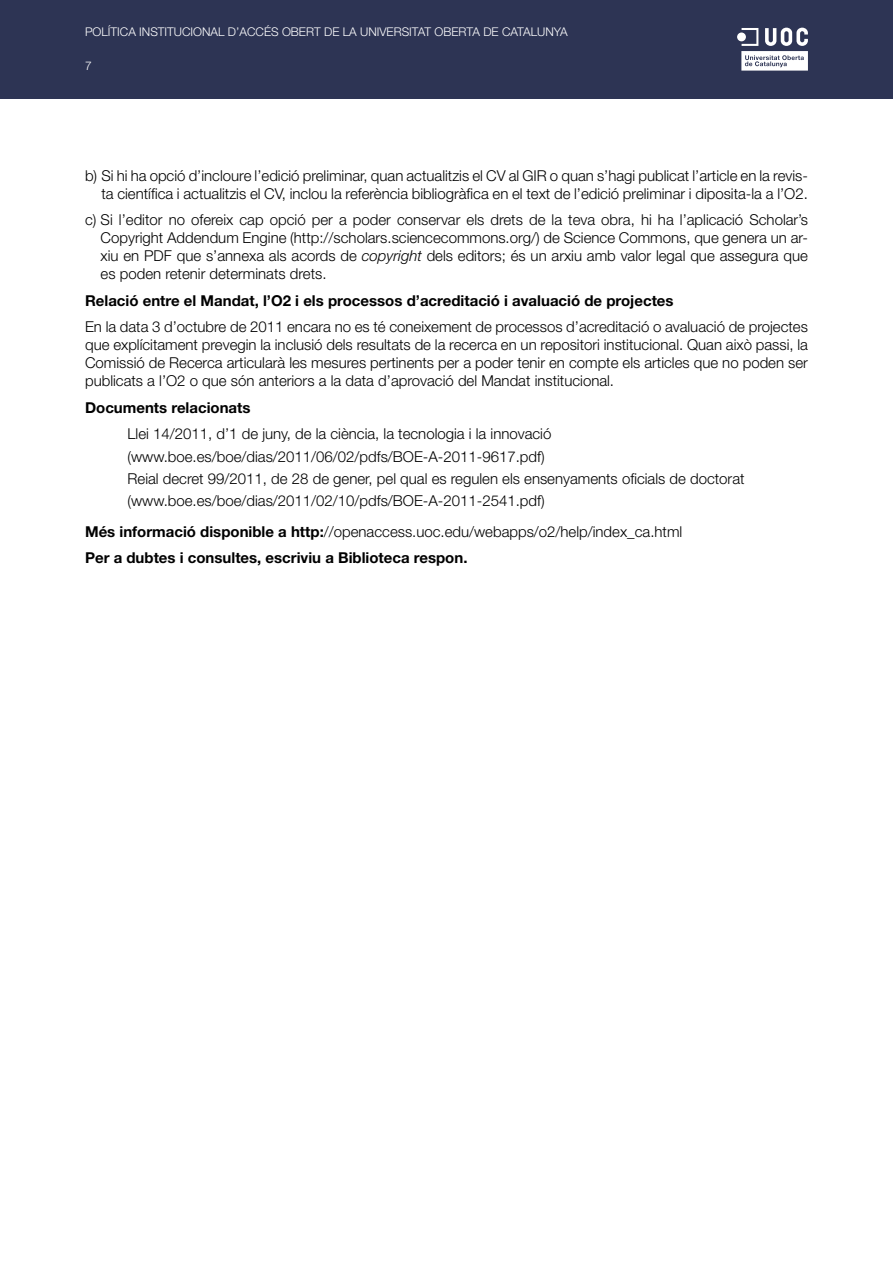
<style>
.page{position:relative;width:893px;height:1263px;background:#fff}
.page>*{position:absolute;margin:0;border:0;box-sizing:border-box;transform-origin:0 0}
.t1{font:300 15px/18px "Helvetica Neue LT Std";color:#000}
.t2{font:700 15px "Helvetica Neue LT Std";color:#000}
.t3{font:300 12px "Helvetica Neue LT Std";color:#fff}
.s1{font-style:italic}
.s2{font-weight:700}
</style>
<div class="page">
<div style="left:0;top:0;width:893px;height:99px;background:#2d3454"></div>
<div style="left:737px;top:33px;width:9px;height:8px;background:#fff;border-radius:50%"></div>
<svg style="left:741px;top:28px;width:67px;height:43px"></svg>
<p class="t3" style="left:85px;top:25px;width:484px">Política institucional d’accés obert de la Universitat Oberta de Catalunya</p>
<p class="t3" style="left:85px;top:58px;width:8px">7</p>
<p class="t1" style="left:85px;top:166px;width:724px;text-align:right">b) Si hi ha opció d’incloure l’edició preliminar, quan actualitzis el CV al GIR o quan s’hagi publicat l’article en la revis&shy;ta científica i actualitzis el CV, inclou la referència bibliogràfica en el text de l’edició preliminar i diposita-la a l’O2.</p>
<p class="t1" style="left:101px;top:211px;width:709px;text-align:justify;text-indent:-16px">c) Si l’editor no ofereix cap opció per a poder conservar els drets de la teva obra, hi ha l’aplicació Scholar’s Copyright Addendum Engine (http://scholars.sciencecommons.org/) de Science Commons, que genera un ar&shy;xiu en PDF que s’annexa als acords de <span class="s1">copyright</span> dels editors; és un arxiu amb valor legal que assegura que es poden retenir determinats drets.</p>
<p class="t2" style="left:85px;top:291px;width:590px">Relació entre el Mandat, l’O2 i els processos d’acreditació i avaluació de projectes</p>
<p class="t1" style="left:85px;top:318px;width:724px;text-align:justify">En la data 3 d’octubre de 2011 encara no es té coneixement de processos d’acreditació o avaluació de projectes que explícitament prevegin la inclusió dels resultats de la recerca en un repositori institucional. Quan això passi, la Comissió de Recerca articularà les mesures pertinents per a poder tenir en compte els articles que no poden ser publicats a l’O2 o que són anteriors a la data d’aprovació del Mandat institucional.</p>
<p class="t2" style="left:85px;top:398px;width:167px">Documents relacionats</p>
<p class="t1" style="left:128px;top:423px;width:425px;line-height:22.2px">Llei 14/2011, d’1 de juny, de la ciència, la tecnologia i la innovació (www.boe.es/boe/dias/2011/06/02/pdfs/BOE</p>
<p class="t1" style="left:128px;top:445px;width:618px;line-height:22.2px;text-indent:295px">-A-2011-9617.pdf)<br>Reial decret 99/2011, de 28 de gener, pel qual es regulen els ensenyaments oficials de doctorat (www.boe.es/boe/dias/2011/02/10/pdfs/BOE</p>
<p class="t1" style="left:85px;top:485px;width:599px;line-height:30.8px;text-indent:338px">-A-2011-2541.pdf)<br><span class="s2">Més informació disponible a http:</span>//openaccess.uoc.edu/webapps/o2/help/index_ca.html</p>
<p class="t2" style="left:85px;top:549px;width:384px">Per a dubtes i consultes, escriviu a Biblioteca respon.</p>
</div>
